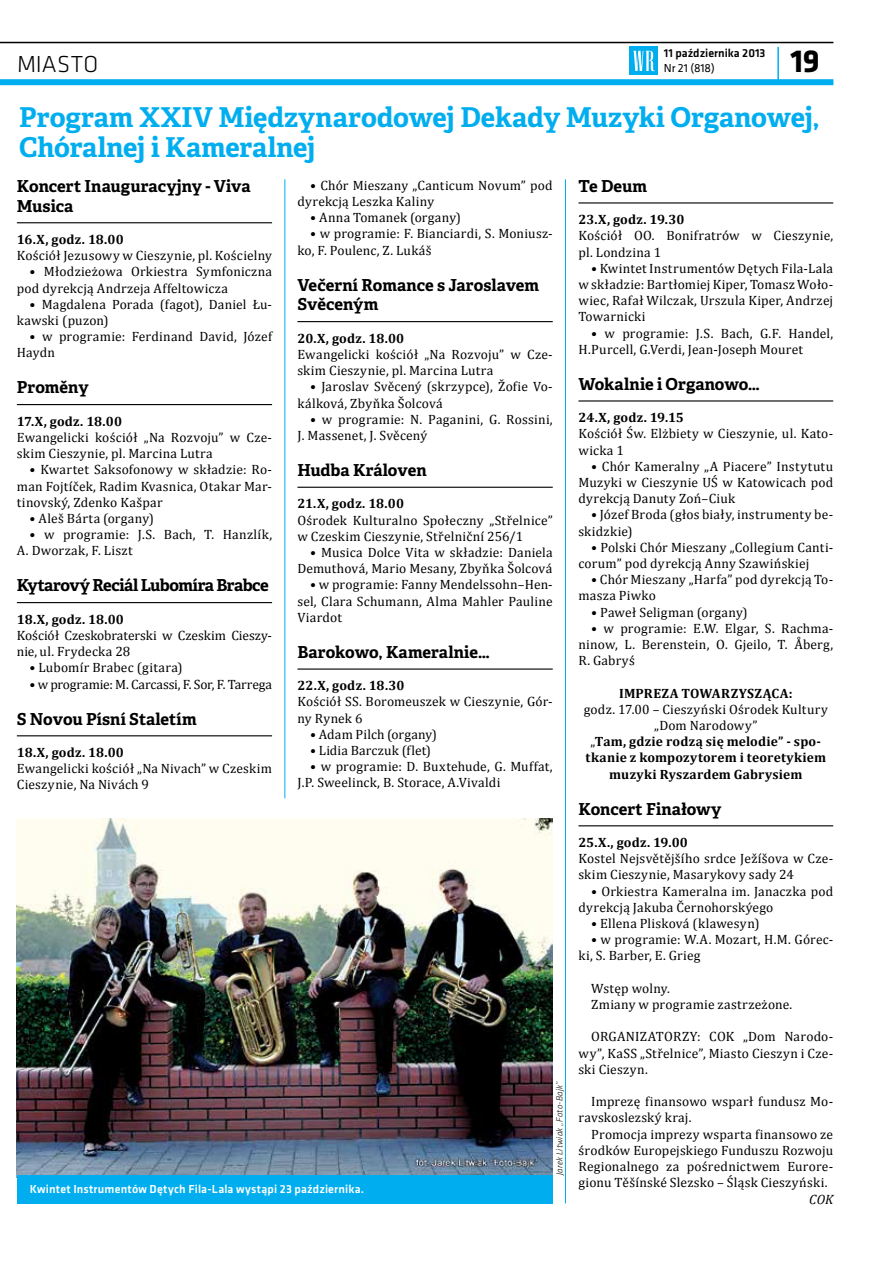
<style>
.page{position:relative;width:893px;height:1263px;background:#fff}
.page>*{position:absolute;margin:0;border:0;box-sizing:border-box;transform-origin:0 0}
.t1{font:700 33px "Klavika";color:#000}
.t2{font:700 27.3px/30.3px "Adelle Basic";letter-spacing:-.005em;color:#00aeef}
.t3{font:300 24px "Klavika";letter-spacing:.005em;color:#000}
.t4{font:700 16.5px/19.8px "Adelle Basic";letter-spacing:-.005em;color:#000}
.t5{font:700 16.5px "Adelle Basic";letter-spacing:-.03em;color:#000}
.t6{font:13.5px/16.2px "Cambria";letter-spacing:.015em;color:#000}
.t7{font:700 13.5px/16.2px "Cambria";letter-spacing:.01em;color:#000;text-align:center}
.t8{font:13.5px "Cambria";letter-spacing:-.01em;color:#000}
.t9{font:italic 13.5px "Cambria";color:#000}
.t10{font:500 12px "Klavika";letter-spacing:.02em;color:#fff}
.t11{font:500 12px "Klavika";color:#000}
.t12{font:12px "Klavika";color:#000}
.t13{font:italic 300 9px "Klavika";letter-spacing:.015em;color:#000}
.s1{font-weight:400}
</style>
<div class="page">
<hr style="left:0;top:42px;width:833px;height:1px;background:#000">
<div style="left:0;top:79px;width:833px;height:6px;background:#00aeef"></div>
<hr style="left:777px;top:47px;width:2px;height:35px;background:#00aeef">
<div style="left:630px;top:47px;width:28px;height:28px;background:#00aeef"></div>
<svg style="left:633px;top:51px;width:22px;height:20px"></svg>
<hr style="left:17px;top:222px;width:255px;height:1px;background:#000">
<hr style="left:17px;top:404px;width:255px;height:1px;background:#000">
<hr style="left:17px;top:602px;width:255px;height:1px;background:#000">
<hr style="left:17px;top:735px;width:255px;height:1px;background:#000">
<hr style="left:297px;top:321px;width:256px;height:1px;background:#000">
<hr style="left:297px;top:487px;width:256px;height:1px;background:#000">
<hr style="left:297px;top:668px;width:256px;height:2px;background:#000">
<hr style="left:578px;top:202px;width:255px;height:2px;background:#000">
<hr style="left:578px;top:400px;width:255px;height:2px;background:#000">
<hr style="left:578px;top:825px;width:255px;height:1px;background:#000">
<img style="left:17px;top:818px;width:536px;height:357px">
<div style="left:17px;top:1175px;width:536px;height:28px;background:#00aeef"></div>
<hr style="left:284px;top:179px;width:1px;height:619px;background:#00aeef">
<hr style="left:565px;top:179px;width:1px;height:1024px;background:#00aeef">
<p class="t11" style="left:664px;top:45px;width:103px">11 października 2013</p>
<h3 class="t3" style="left:17px;top:49px;width:83px">MIASTO</h3>
<p class="t12" style="left:664px;top:60px;width:52px">Nr 21 (818)</p>
<h1 class="t1" style="left:790px;top:37px;width:31px">19</h1>
<h2 class="t2" style="left:19px;top:102px;width:802px">Program XXIV Międzynarodowej Dekady Muzyki Organowej,<br>Chóralnej i Kameralnej</h2>
<p class="t4" style="left:17px;top:176px;width:235px">Koncert Inauguracyjny - Viva<br>Musica</p>
<p class="t7" style="left:17px;top:231px;width:108px">16.X, godz. 18.00</p>
<p class="t6" style="left:17px;top:247px;width:257px">Kościół Jezusowy w Cieszynie, pl. Kościelny</p>
<p class="t6" style="left:17px;top:264px;width:257px;text-indent:13px">• Młodzieżowa Orkiestra Symfoniczna pod dyrekcją Andrzeja Affeltowicza</p>
<p class="t6" style="left:17px;top:296px;width:257px;text-indent:13px">• Magdalena Porada (fagot), Daniel Łu&shy;kawski (puzon)</p>
<p class="t6" style="left:17px;top:328px;width:257px;text-indent:13px">• w programie: Ferdinand David, Józef<br>Haydn</p>
<p class="t4" style="left:17px;top:378px;width:73px">Proměny</p>
<p class="t7" style="left:17px;top:413px;width:107px">17.X, godz. 18.00</p>
<p class="t6" style="left:17px;top:429px;width:257px">Ewangelicki kościół „Na Rozvoju” w Cze&shy;skim Cieszynie, pl. Marcina Lutra</p>
<p class="t6" style="left:17px;top:462px;width:257px;text-align:justify;text-indent:13px">• Kwartet Saksofonowy w składzie: Ro&shy;man Fojtíček, Radim Kvasnica, Otakar Mar&shy;tinovský, Zdenko Kašpar</p>
<p class="t6" style="left:30px;top:510px;width:126px">• Aleš Bárta (organy)</p>
<p class="t6" style="left:17px;top:526px;width:257px;text-indent:13px">• w programie: J.S. Bach, T. Hanzlík,<br>A. Dworzak, F. Liszt</p>
<p class="t5" style="left:17px;top:575px;width:253px">Kytarový Reciál Lubomíra Brabce</p>
<p class="t7" style="left:17px;top:611px;width:108px">18.X, godz. 18.00</p>
<p class="t6" style="left:17px;top:627px;width:257px">Kościół Czeskobraterski w Czeskim Cieszy&shy;nie, ul. Frydecka 28</p>
<p class="t6" style="left:30px;top:660px;width:155px">• Lubomír Brabec (gitara)</p>
<p class="t8" style="left:30px;top:676px;width:244px">• w programie: M. Carcassi, F. Sor, F. Tarrega</p>
<p class="t4" style="left:17px;top:709px;width:181px">S Novou Písní Staletím</p>
<p class="t7" style="left:17px;top:744px;width:108px">18.X, godz. 18.00</p>
<p class="t6" style="left:17px;top:760px;width:257px">Ewangelicki kościół „Na Nivach” w Czeskim<br>Cieszynie, Na Nivách 9</p>
<p class="t4" style="left:578px;top:176px;width:70px">Te Deum</p>
<p class="t7" style="left:578px;top:211px;width:107px">23.X, godz. 19.30</p>
<p class="t6" style="left:578px;top:228px;width:256px">Kościół OO. Bonifratrów w Cieszynie, pl. Londzina 1</p>
<p class="t6" style="left:578px;top:260px;width:256px;text-align:justify;text-indent:13px">• Kwintet Instrumentów Dętych Fila-Lala w składzie: Bartłomiej Kiper, Tomasz Woło&shy;wiec, Rafał Wilczak, Urszula Kiper, Andrzej Towarnicki</p>
<p class="t6" style="left:578px;top:325px;width:256px;text-indent:13px">• w programie: J.S. Bach, G.F. Handel,<br>H.Purcell, G.Verdi, Jean-Joseph Mouret</p>
<p class="t4" style="left:578px;top:374px;width:183px">Wokalnie i Organowo…</p>
<p class="t7" style="left:578px;top:409px;width:107px">24.X, godz. 19.15</p>
<p class="t6" style="left:578px;top:426px;width:256px">Kościół Św. Elżbiety w Cieszynie, ul. Kato&shy;wicka 1</p>
<p class="t6" style="left:578px;top:458px;width:256px;text-align:justify;text-indent:13px">• Chór Kameralny „A Piacere” Instytutu Muzyki w Cieszynie UŚ w Katowicach pod dyrekcją Danuty Zoń–Ciuk</p>
<p class="t6" style="left:578px;top:507px;width:256px;text-indent:13px">• Józef Broda (głos biały, instrumenty be&shy;skidzkie)</p>
<p class="t6" style="left:578px;top:539px;width:256px;text-indent:13px">• Polski Chór Mieszany „Collegium Canti&shy;corum” pod dyrekcją Anny Szawińskiej</p>
<p class="t6" style="left:578px;top:571px;width:256px;text-indent:13px">• Chór Mieszany „Harfa” pod dyrekcją To&shy;masza Piwko</p>
<p class="t6" style="left:591px;top:604px;width:158px">• Paweł Seligman (organy)</p>
<p class="t6" style="left:578px;top:620px;width:256px;text-align:justify;text-indent:13px">• w programie: E.W. Elgar, S. Rachma&shy;ninow, L. Berenstein, O. Gjeilo, T. Åberg, R. Gabryś</p>
<p class="t7" style="left:619px;top:685px;width:175px">IMPREZA TOWARZYSZĄCA:</p>
<p class="t7" style="left:584px;top:701px;width:246px"><span class="s1">godz. 17.00 – Cieszyński Ośrodek Kultury „Dom Narodowy”<br>„</span>Tam, gdzie rodzą się melodie” - spo&shy;tkanie z kompozytorem i teoretykiem muzyki Ryszardem Gabrysiem</p>
<p class="t4" style="left:578px;top:799px;width:145px">Koncert Finałowy</p>
<p class="t7" style="left:578px;top:834px;width:111px">25.X., godz. 19.00</p>
<p class="t6" style="left:578px;top:850px;width:256px">Kostel Nejsvětějšího srdce Ježíšova w Cze&shy;skim Cieszynie, Masarykovy sady 24</p>
<p class="t6" style="left:578px;top:883px;width:256px;text-indent:13px">• Orkiestra Kameralna im. Janaczka pod dyrekcją Jakuba Černohorskýego</p>
<p class="t6" style="left:591px;top:915px;width:170px">• Ellena Plisková (klawesyn)</p>
<p class="t6" style="left:578px;top:931px;width:256px;text-indent:13px">• w programie: W.A. Mozart, H.M. Górec&shy;ki, S. Barber, E. Grieg</p>
<p class="t6" style="left:591px;top:980px;width:203px">Wstęp wolny.<br>Zmiany w programie zastrzeżone.</p>
<p class="t6" style="left:578px;top:1029px;width:256px;text-align:justify;text-indent:13px">ORGANIZATORZY: COK „Dom Narodo&shy;wy”, KaSS „Střelnice”, Miasto Cieszyn i Cze&shy;ski Cieszyn.</p>
<p class="t6" style="left:578px;top:1093px;width:256px;text-indent:13px">Imprezę finansowo wsparł fundusz Mo&shy;ravskoslezský kraj.</p>
<p class="t6" style="left:578px;top:1126px;width:256px;text-align:justify;text-indent:13px">Promocja imprezy wsparta finansowo ze środków Europejskiego Funduszu Rozwoju Regionalnego za pośrednictwem Eurore&shy;gionu Těšínské Slezsko – Śląsk Cieszyński.</p>
<p class="t9" style="left:809px;top:1191px;width:25px">COK</p>
<p class="t6" style="left:297px;top:177px;width:257px;text-indent:13px">• Chór Mieszany „Canticum Novum” pod dyrekcją Leszka Kaliny</p>
<p class="t6" style="left:310px;top:209px;width:152px">• Anna Tomanek (organy)</p>
<p class="t6" style="left:297px;top:226px;width:257px;text-indent:13px">• w programie: F. Bianciardi, S. Moniusz&shy;ko, F. Poulenc, Z. Lukáš</p>
<p class="t4" style="left:297px;top:275px;width:243px">Večerní Romance s Jaroslavem<br>Svěceným</p>
<p class="t7" style="left:297px;top:330px;width:108px">20.X, godz. 18.00</p>
<p class="t6" style="left:297px;top:346px;width:257px">Ewangelicki kościół „Na Rozvoju” w Cze&shy;skim Cieszynie, pl. Marcina Lutra</p>
<p class="t6" style="left:297px;top:379px;width:257px;text-indent:13px">• Jaroslav Svěcený (skrzypce), Žofie Vo&shy;kálková, Zbyňka Šolcová</p>
<p class="t6" style="left:297px;top:411px;width:257px;text-indent:13px">• w programie: N. Paganini, G. Rossini,<br>J. Massenet, J. Svěcený</p>
<p class="t4" style="left:297px;top:460px;width:131px">Hudba Královen</p>
<p class="t7" style="left:297px;top:495px;width:108px">21.X, godz. 18.00</p>
<p class="t6" style="left:297px;top:512px;width:257px">Ośrodek Kulturalno Społeczny „Střelnice” w Czeskim Cieszynie, Střelniční 256/1</p>
<p class="t6" style="left:297px;top:544px;width:257px;text-align:right">• Musica Dolce Vita w składzie: Daniela<br>Demuthová, Mario Mesany, Zbyňka Šolcová</p>
<p class="t6" style="left:297px;top:577px;width:257px;text-align:justify;text-indent:13px">• w programie: Fanny Mendelssohn–Hen&shy;sel, Clara Schumann, Alma Mahler Pauline Viardot</p>
<p class="t4" style="left:297px;top:642px;width:194px">Barokowo, Kameralnie…</p>
<p class="t7" style="left:297px;top:677px;width:109px">22.X, godz. 18.30</p>
<p class="t6" style="left:297px;top:694px;width:257px">Kościół SS. Boromeuszek w Cieszynie, Gór&shy;ny Rynek 6</p>
<p class="t6" style="left:310px;top:726px;width:128px">• Adam Pilch (organy)</p>
<p class="t6" style="left:310px;top:742px;width:122px">• Lidia Barczuk (flet)</p>
<p class="t6" style="left:297px;top:758px;width:257px;text-indent:13px">• w programie: D. Buxtehude, G. Muffat,<br>J.P. Sweelinck, B. Storace, A.Vivaldi</p>
<p class="t13" style="left:554px;top:1175px;width:95px;rotate:-90deg">Jarek Litwiak „Foto-Bajk”</p>
<p class="t10" style="left:30px;top:1181px;width:336px">Kwintet Instrumentów Dętych Fila-Lala wystąpi 23 października.</p>
</div>
